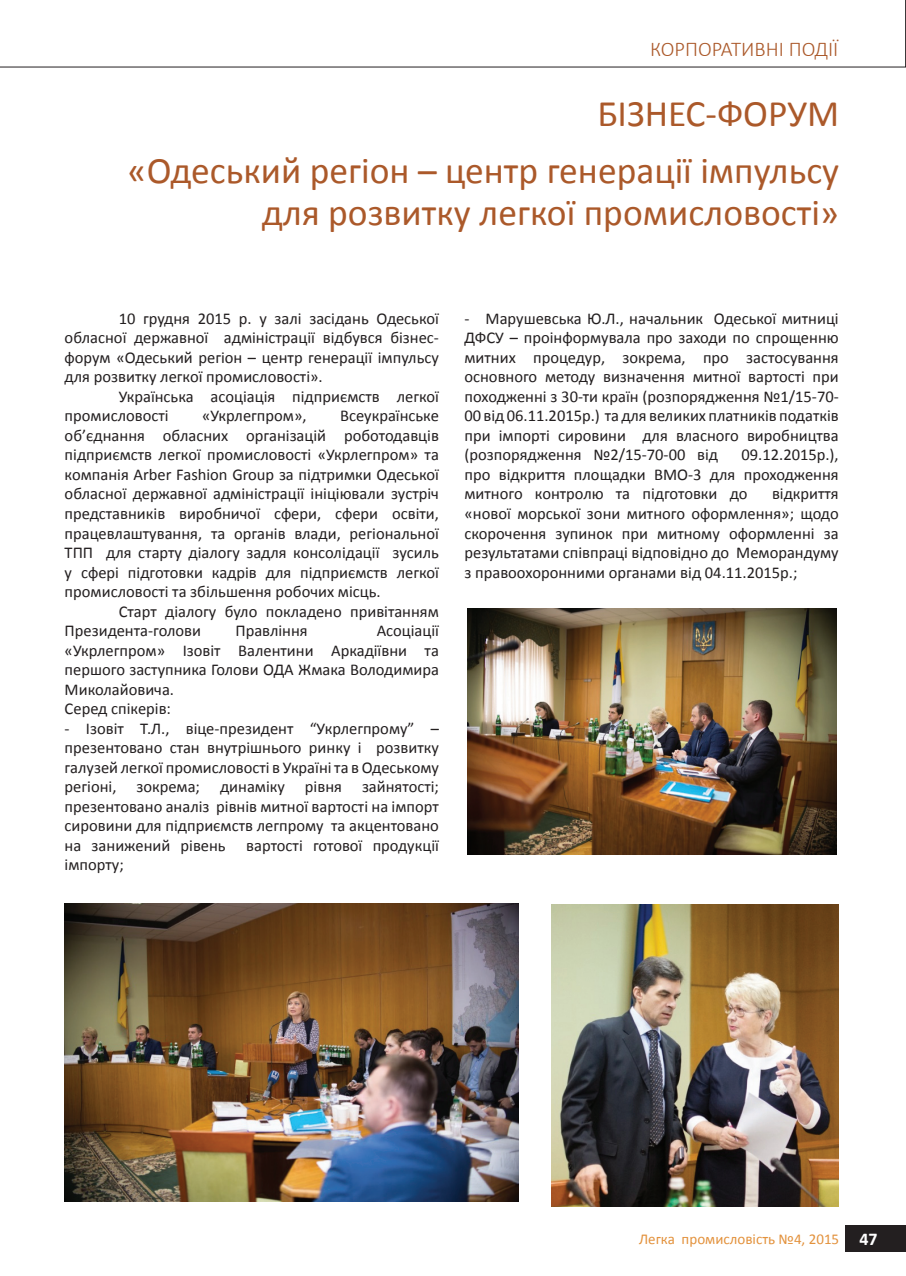
<style>
.page{position:relative;width:906px;height:1276px;background:#fff}
.page>*{position:absolute;margin:0;border:0;box-sizing:border-box;transform-origin:0 0}
.Head_1{font:37.5px/42px "Calibri";color:#ab592a;text-align:right}
.Subheading{font:300 21px "Calibri";color:#ab592a}
.t1{font:700 18px "Calibri";color:#fff}
.Body{font:16.5px/19.5px "Calibri";color:#231f20;text-align:justify}
.t2{font:15px "Calibri";color:#e3923d}
</style>
<div class="page">
<svg style="left:0;top:66px;width:905px;height:1px"></svg>
<div style="left:846px;top:1225px;width:60px;height:27px;background:#231f20"></div>
<img style="left:65px;top:904px;width:453px;height:298px">
<img style="left:467px;top:609px;width:369px;height:246px">
<img style="left:551px;top:904px;width:287px;height:302px">
<p class="Subheading" style="left:650px;top:36px;width:190px">КОРПОРАТИВНІ ПОДІЇ</p>
<p class="Head_1" style="left:597px;top:91px;width:243px">БІЗНЕС-ФОРУМ</p>
<p class="Head_1" style="left:127px;top:148px;width:713px">«Одеський регіон – центр генерації імпульсу для розвитку легкої промисловості»</p>
<p class="Body" style="left:65px;top:308px;width:376px;text-indent:54px">10 грудня 2015 р. у залі засідань Одеської обласної державної адміністрації відбувся бізнес&shy;форум «Одеський регіон – центр генерації імпульсу для розвитку легкої промисловості».</p>
<p class="Body" style="left:65px;top:386px;width:376px;text-indent:54px">Українська асоціація підприємств легкої промисловості</p>
<p class="Body" style="left:65px;top:406px;width:376px;text-indent:275px">Всеукраїнське об’єднання обласних організацій роботодавців підприємств легкої промисловості «Укрлегпром» та компанія Arber Fashion Group за підтримки Одеської обласної державної адміністрації ініціювали зустріч представників виробничої сфери, сфери освіти, працевлаштування, та органів влади, регіональної ТПП для старту діалогу задля консолідації зусиль у сфері підготовки кадрів для підприємств легкої промисловості та збільшення робочих місць.</p>
<p class="Body" style="left:65px;top:601px;width:376px;text-indent:54px">Старт діалогу було покладено привітанням<br>Президента-голови</p>
<p class="Body" style="left:202px;top:406px;width:106px">«Укрлегпром»,</p>
<p class="Body" style="left:65px;top:620px;width:376px;text-indent:312px">Асоціації «Укрлегпром» Ізовіт Валентини Аркадіївни та першого заступника Голови ОДА Жмака Володимира Миколайовича.</p>
<p class="Body" style="left:65px;top:698px;width:108px">Серед спікерів:</p>
<p class="Body" style="left:65px;top:718px;width:376px">- Ізовіт Т.Л., віце-президент “Укрлегпрому” – презентовано стан внутрішнього ринку і розвитку галузей легкої промисловості в Україні та в Одеському регіоні, зокрема; динаміку рівня зайнятості; презентовано аналіз рівнів митної вартості на імпорт сировини для підприємств легпрому та акцентовано на занижений рівень вартості готової продукції імпорту;</p>
<p class="Body" style="left:235px;top:620px;width:74px">Правління</p>
<p class="Body" style="left:464px;top:308px;width:376px">- Марушевська Ю.Л., начальник Одеської митниці ДФСУ – проінформувала про заходи по спрощенню митних процедур, зокрема, про застосування основного методу визначення митної вартості при походженні з 30-ти країн (розпорядження №1/15-70- 00 від 06.11.2015р.) та для великих платників податків при імпорті сировини для власного виробництва (розпорядження №2/15-70-00 від</p>
<p class="Body" style="left:464px;top:445px;width:376px;text-indent:277px">09.12.2015р.), про відкриття площадки ВМО-3 для проходження митного контролю та підготовки до</p>
<p class="Body" style="left:464px;top:484px;width:376px;text-indent:307px">відкриття «нової морської зони митного оформлення»; щодо скорочення зупинок при митному оформленні за результатами співпраці відповідно до Меморандуму з правоохоронними органами від 04.11.2015р.;</p>
<p class="t2" style="left:639px;top:1228px;width:202px">Легка промисловість №4, 2015</p>
<p class="t1" style="left:859px;top:1226px;width:20px">47</p>
</div>
